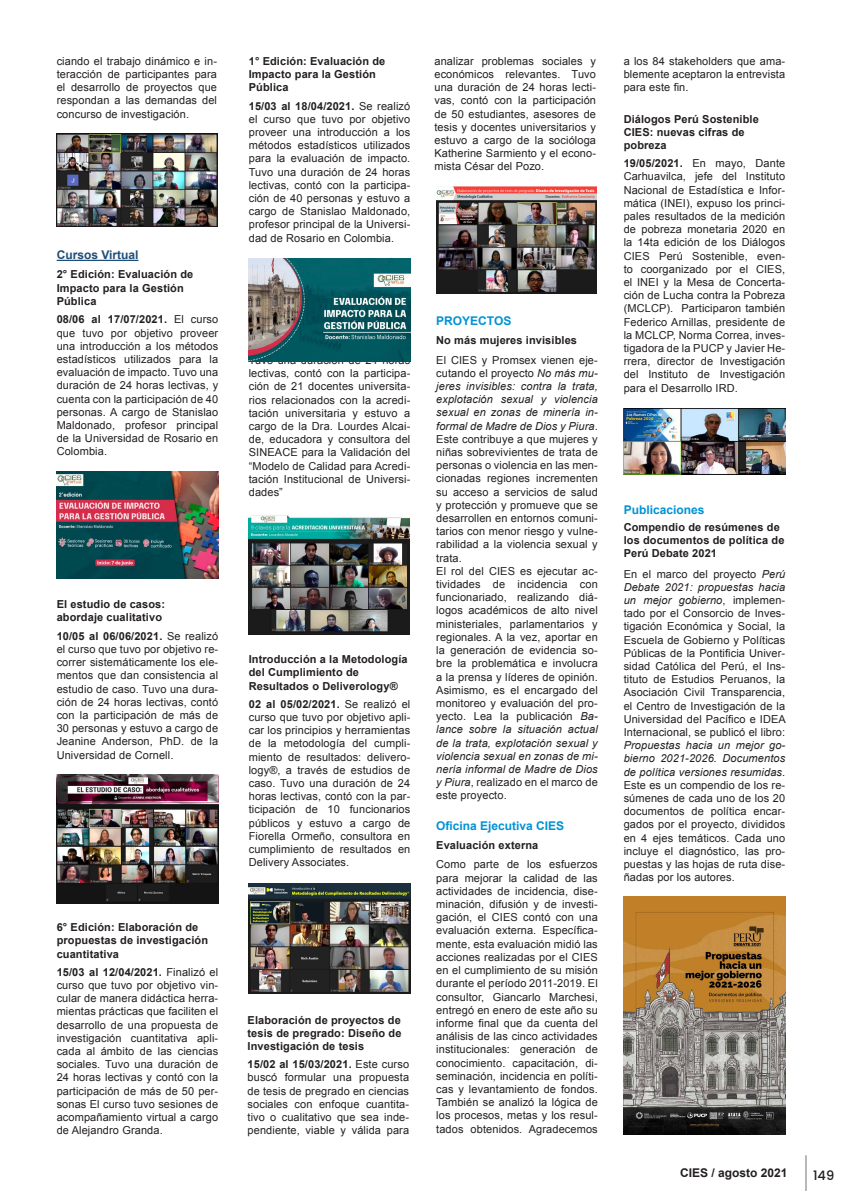
<style>
.page{position:relative;width:842px;height:1191px;background:#fff}
.page>*{position:absolute;margin:0;border:0;box-sizing:border-box;transform-origin:0 0}
.t1{font:500 13px "Poppins";color:#231f20}
.t2{font:700 12px "Arial";color:#0092d5}
.t3{font:700 12px "Arial";color:#231f20}
.t4{font:700 12px "Arial";color:#1f4e78}
.t5{font:11px/13.2px "Arial";letter-spacing:.01em;color:#231f20;text-align:justify}
.t6{font:700 11px/13.2px "Arial";letter-spacing:.01em;color:#231f20}
.s1{font-weight:700}
.s2{font-style:italic}
</style>
<div class="page">
<hr style="left:805px;top:1155px;width:1px;height:36px;background:#2c292a">
<img style="left:57px;top:134px;width:160px;height:93px">
<hr style="left:57px;top:260px;width:81px;height:1px;background:#1f4e78">
<img style="left:57px;top:472px;width:161px;height:107px">
<img style="left:57px;top:775px;width:161px;height:128px">
<img style="left:249px;top:258px;width:161px;height:104px">
<img style="left:249px;top:515px;width:160px;height:119px">
<img style="left:249px;top:883px;width:161px;height:110px">
<img style="left:436px;top:186px;width:160px;height:107px">
<img style="left:624px;top:408px;width:161px;height:66px">
<img style="left:624px;top:896px;width:161px;height:238px">
<p class="t5" style="left:57px;top:54px;width:162px">ciando el trabajo dinámico e in&shy;teracción de participantes para el desarrollo de proyectos que respondan a las demandas del concurso de investigación.</p>
<p class="t4" style="left:57px;top:247px;width:83px">Cursos Virtual</p>
<p class="t6" style="left:57px;top:268px;width:138px">2° Edición: Evaluación de<br>Impacto para la Gestión<br>Pública</p>
<p class="t5" style="left:57px;top:313px;width:163px"><span class="s1">08/06 al 17/07/2021.</span> El curso que tuvo por objetivo proveer una introducción a los métodos estadísticos utilizados para la evaluación de impacto. Tuvo una duración de 24 horas lectivas, y cuenta con la participación de 40 personas. A cargo de Stanislao Maldonado, profesor principal de la Universidad de Rosario en Colombia.</p>
<p class="t6" style="left:57px;top:598px;width:110px">El estudio de casos: abordaje cualitativo</p>
<p class="t5" style="left:57px;top:629px;width:163px"><span class="s1">10/05 al 06/06/2021.</span> Se realizó el curso que tuvo por objetivo re&shy;correr sistemáticamente los ele&shy;mentos que dan consistencia al estudio de caso. Tuvo una dura&shy;ción de 24 horas lectivas, contó con la participación de más de 30 personas y estuvo a cargo de Jeanine Anderson, PhD. de la Universidad de Cornell.</p>
<p class="t6" style="left:57px;top:921px;width:153px">6° Edición: Elaboración de propuestas de investigación cuantitativa</p>
<p class="t5" style="left:57px;top:965px;width:163px"><span class="s1">15/03 al 12/04/2021.</span> Finalizó el curso que tuvo por objetivo vin&shy;cular de manera didáctica herra&shy;mientas prácticas que faciliten el desarrollo de una propuesta de investigación cuantitativa apli&shy;cada al ámbito de las ciencias sociales. Tuvo una duración de 24 horas lectivas y contó con la participación de más de 50 per&shy;sonas El curso tuvo sesiones de acompañamiento virtual a cargo de Alejandro Granda.</p>
<p class="t6" style="left:249px;top:55px;width:138px">1° Edición: Evaluación de<br>Impacto para la Gestión<br>Pública</p>
<p class="t5" style="left:249px;top:99px;width:163px"><span class="s1">15/03 al 18/04/2021.</span> Se realizó el curso que tuvo por objetivo proveer una introducción a los métodos estadísticos utilizados para la evaluación de impacto.<br>Tuvo una duración de 24 horas lectivas, contó con la participa&shy;ción de 40 personas y estuvo a cargo de Stanislao Maldonado, profesor principal de la Universi&shy;dad de Rosario en Colombia.</p>
<p class="t5" style="left:434px;top:54px;width:163px">analizar problemas sociales y económicos relevantes. Tuvo una duración de 24 horas lecti&shy;vas, contó con la participación de 50 estudiantes, asesores de tesis y docentes universitarios y estuvo a cargo de la socióloga Katherine Sarmiento y el econo&shy;mista César del Pozo.</p>
<p class="t5" style="left:249px;top:353px;width:163px">Tuvo una duración de 24 horas lectivas, contó con la participa&shy;ción de 21 docentes universita&shy;rios relacionados con la acredi&shy;tación universitaria y estuvo a cargo de la Dra. Lourdes Alcai&shy;de, educadora y consultora del SINEACE para la Validación del “Modelo de Calidad para Acredi&shy;tación Institucional de Universi&shy;dades”</p>
<p class="t6" style="left:249px;top:653px;width:160px">Introducción a la Metodología del Cumplimiento de<br>Resultados o Deliverology®</p>
<p class="t5" style="left:249px;top:697px;width:163px"><span class="s1">02 al 05/02/2021.</span> Se realizó el curso que tuvo por objetivo apli&shy;car los principios y herramientas de la metodología del cumpli&shy;miento de resultados: delivero&shy;logy®, a través de estudios de caso. Tuvo una duración de 24 horas lectivas, contó con la par&shy;ticipación de 10 funcionarios públicos y estuvo a cargo de Fiorella Ormeño, consultora en cumplimiento de resultados en Delivery Associates.</p>
<p class="t6" style="left:248px;top:1013px;width:155px;text-align:justify">Elaboración de proyectos de tesis de pregrado: Diseño de Investigación de tesis</p>
<p class="t5" style="left:248px;top:1057px;width:163px"><span class="s1">15/02 al 15/03/2021.</span> Este curso buscó formular una propuesta de tesis de pregrado en ciencias sociales con enfoque cuantita&shy;tivo o cualitativo que sea inde&shy;pendiente, viable y válida para</p>
<p class="t2" style="left:436px;top:313px;width:77px">PROYECTOS</p>
<p class="t6" style="left:436px;top:334px;width:142px">No más mujeres invisibles</p>
<p class="t5" style="left:436px;top:353px;width:163px;text-align:left">El CIES y Promsex vienen eje&shy;cutando el proyecto <span class="s2">No más mu&shy;jeres invisibles: contra la trata, explotación sexual y violencia sexual en zonas de minería in&shy;formal de Madre de Dios y Piura</span>.<br>Este contribuye a que mujeres y niñas sobrevivientes de trata de personas o violencia en las men&shy;cionadas regiones incrementen su acceso a servicios de salud y protección y promueve que se desarrollen en entornos comuni&shy;tarios con menor riesgo y vulne&shy;rabilidad a la violencia sexual y trata.<br>El rol del CIES es ejecutar ac&shy;tividades de incidencia con funcionariado, realizando diá&shy;logos académicos de alto nivel ministeriales, parlamentarios y regionales. A la vez, aportar en la generación de evidencia so&shy;bre la problemática e involucra a la prensa y líderes de opinión.<br>Asimismo, es el encargado del monitoreo y evaluación del pro&shy;yecto. Lea la publicación <span class="s2">Ba&shy;lance sobre la situación actual de la trata, explotación sexual y violencia sexual en zonas de mi&shy;nería informal de Madre de Dios y Piura</span>, realizado en el marco de este proyecto.</p>
<p class="t2" style="left:436px;top:817px;width:130px">Oficina Ejecutiva CIES</p>
<p class="t6" style="left:436px;top:839px;width:104px">Evaluación externa</p>
<p class="t5" style="left:436px;top:858px;width:163px">Como parte de los esfuerzos para mejorar la calidad de las actividades de incidencia, dise&shy;minación, difusión y de investi&shy;gación, el CIES contó con una evaluación externa. Específica&shy;mente, esta evaluación midió las acciones realizadas por el CIES en el cumplimiento de su misión durante el período 2011-2019. El consultor, Giancarlo Marchesi, entregó en enero de este año su informe final que da cuenta del análisis de las cinco actividades institucionales: generación de conocimiento. capacitación, di&shy;seminación, incidencia en políti&shy;cas y levantamiento de fondos.<br>También se analizó la lógica de los procesos, metas y los resul&shy;tados obtenidos. Agradecemos</p>
<p class="t5" style="left:624px;top:54px;width:163px">a los 84 stakeholders que ama&shy;blemente aceptaron la entrevista para este fin.</p>
<p class="t6" style="left:624px;top:112px;width:137px">Diálogos Perú Sostenible<br>CIES: nuevas cifras de pobreza</p>
<p class="t5" style="left:624px;top:157px;width:163px"><span class="s1">19/05/2021.</span> En mayo, Dante Carhuavilca, jefe del Instituto Nacional de Estadística e Infor&shy;mática (INEI), expuso los princi&shy;pales resultados de la medición de pobreza monetaria 2020 en la 14ta edición de los Diálogos CIES Perú Sostenible, even&shy;to coorganizado por el CIES, el INEI y la Mesa de Concerta&shy;ción de Lucha contra la Pobreza (MCLCP). Participaron también Federico Arnillas, presidente de la MCLCP, Norma Correa, inves&shy;tigadora de la PUCP y Javier He&shy;rrera, director de Investigación del Instituto de Investigación para el Desarrollo IRD.</p>
<p class="t2" style="left:624px;top:502px;width:82px">Publicaciones</p>
<p class="t6" style="left:624px;top:520px;width:162px">Compendio de resúmenes de los documentos de política de<br>Perú Debate 2021</p>
<p class="t5" style="left:624px;top:567px;width:164px">En el marco del proyecto <span class="s2">Perú Debate 2021: propuestas hacia un mejor gobierno</span>, implemen&shy;tado por el Consorcio de Inves&shy;tigación Económica y Social, la Escuela de Gobierno y Políticas Públicas de la Pontificia Univer&shy;sidad Católica del Perú, el Ins&shy;tituto de Estudios Peruanos, la Asociación Civil Transparencia, el Centro de Investigación de la Universidad del Pacífico e IDEA Internacional, se publicó el libro:</p>
<p class="t5" style="left:624px;top:739px;width:163px"><span class="s2">Propuestas hacia un mejor go&shy;bierno 2021-2026. Documentos de política versiones resumidas</span>.<br>Este es un compendio de los re&shy;súmenes de cada uno de los 20 documentos de política encar&shy;gados por el proyecto, divididos en 4 ejes temáticos. Cada uno incluye el diagnóstico, las pro&shy;puestas y las hojas de ruta dise&shy;ñadas por los autores.</p>
<p class="t3" style="left:680px;top:1164px;width:109px">CIES / agosto 2021</p>
<p class="t1" style="left:813px;top:1167px;width:23px">149</p>
</div>
